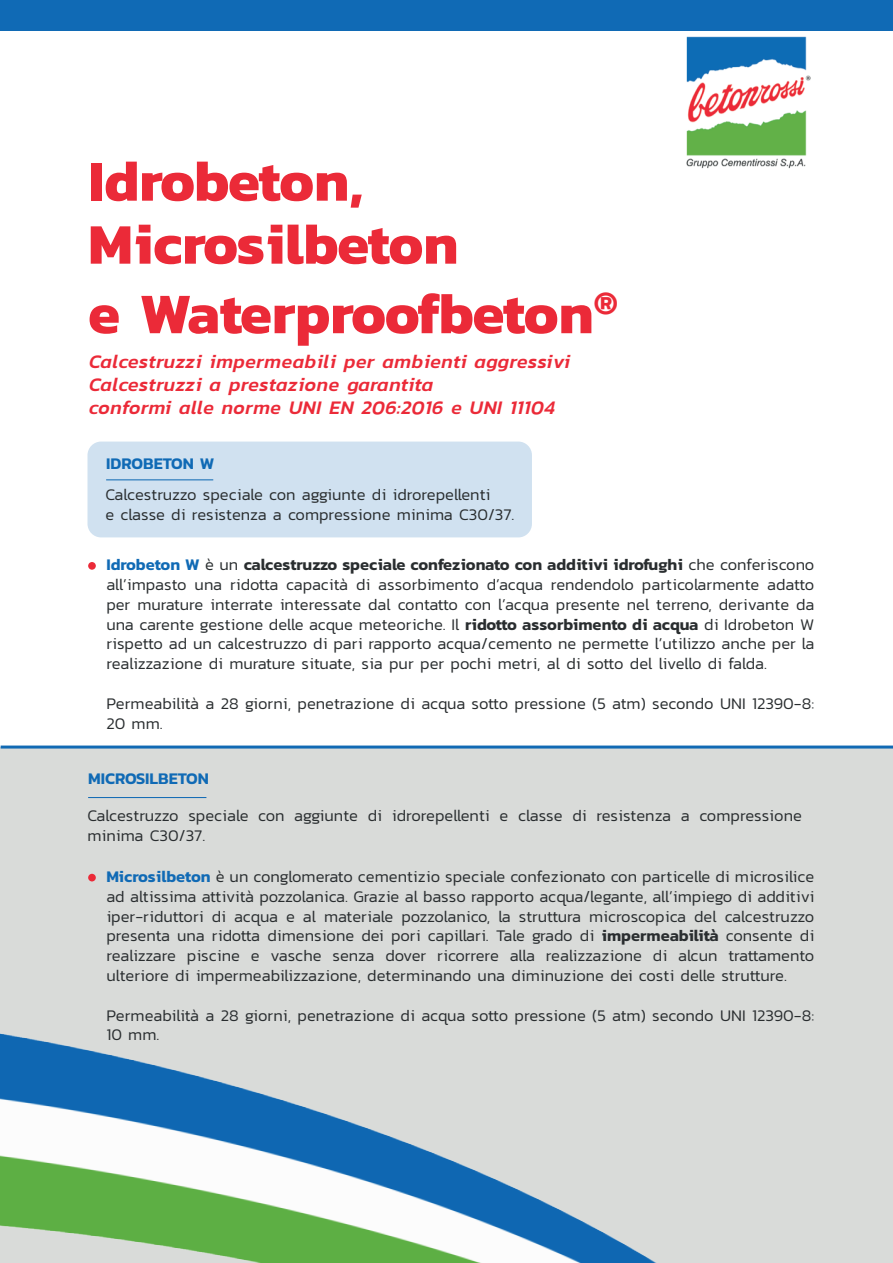
<style>
.page{position:relative;width:893px;height:1263px;background:#fff}
.page>*{position:absolute;margin:0;border:0;box-sizing:border-box;transform-origin:0 0}
.t1{font:700 57.9px/63px "Kanit";letter-spacing:-.02em;color:#eb2a38}
.t2{font:italic 500 19.5px/23.4px "Kanit";letter-spacing:.025em;color:#eb2a38}
.t3{font:300 16.5px/19.8px "Kanit";color:#292d2f}
.t4{font:600 16.5px "Kanit";color:#106ab5}
.s1{font-weight:600;color:#106ab5}
.s2{font-weight:600}
</style>
<div class="page">
<div style="left:87px;top:441px;width:445px;height:96px;background:#d0e1f0;border-radius:14px"></div>
<div style="left:0;top:748px;width:893px;height:515px;background:#d9dbd9"></div>
<hr style="left:1px;top:745px;width:892px;height:3px;background:#116ab4">
<img style="left:0;top:1033px;width:657px;height:230px">
<img style="left:686px;top:36px;width:125px;height:133px">
<div style="left:0;top:0;width:893px;height:31px;background:#106ab5"></div>
<div style="left:88px;top:562px;width:8px;height:8px;background:#eb2a38;border-radius:50%"></div>
<div style="left:88px;top:874px;width:8px;height:7px;background:#eb2a38;border-radius:50%"></div>
<hr style="left:88px;top:797px;width:118px;height:1px;background:#116ab4">
<hr style="left:106px;top:479px;width:107px;height:1px;background:#116ab4">
<h1 class="t1" style="left:88px;top:148px;width:372px">Idrobeton,<br>Microsilbeton</h1>
<h1 class="t1" style="left:88px;top:280px;width:531px">e Waterproofbeton<sup>®</sup></h1>
<p class="t2" style="left:89px;top:349px;width:483px">Calcestruzzi impermeabili per ambienti aggressivi<br>Calcestruzzi a prestazione garantita<br>conformi alle norme UNI EN 206:2016 e UNI 11104</p>
<p class="t4" style="left:106px;top:451px;width:110px">IDROBETON W</p>
<p class="t3" style="left:105px;top:485px;width:410px">Calcestruzzo speciale con aggiunte di idrorepellenti<br>e classe di resistenza a compressione minima C30/37.</p>
<p class="t3" style="left:106px;top:554px;width:709px;text-align:justify"><span class="s1">Idrobeton W</span> è un <span class="s2">calcestruzzo speciale confezionato con additivi idrofughi</span> che conferiscono all’impasto una ridotta capacità di assorbimento d’acqua rendendolo particolarmente adatto per murature interrate interessate dal contatto con l’acqua presente nel terreno, derivante da una carente gestione delle acque meteoriche. Il <span class="s2">ridotto assorbimento di acqua</span> di Idrobeton W rispetto ad un calcestruzzo di pari rapporto acqua/cemento ne permette l’utilizzo anche per la realizzazione di murature situate, sia pur per pochi metri, al di sotto del livello di falda.</p>
<p class="t3" style="left:106px;top:693px;width:709px">Permeabilità a 28 giorni, penetrazione di acqua sotto pressione (5 atm) secondo UNI 12390-8:<br>20 mm.</p>
<p class="t4" style="left:88px;top:766px;width:122px">MICROSILBETON</p>
<p class="t3" style="left:87px;top:805px;width:716px">Calcestruzzo speciale con aggiunte di idrorepellenti e classe di resistenza a compressione minima C30/37.</p>
<p class="t3" style="left:106px;top:866px;width:709px;text-align:justify"><span class="s1">Microsilbeton</span> è un conglomerato cementizio speciale confezionato con particelle di microsilice ad altissima attività pozzolanica. Grazie al basso rapporto acqua/legante, all’impiego di additivi iper-riduttori di acqua e al materiale pozzolanico, la struttura microscopica del calcestruzzo presenta una ridotta dimensione dei pori capillari. Tale grado di <span class="s2">impermeabilità</span> consente di realizzare piscine e vasche senza dover ricorrere alla realizzazione di alcun trattamento ulteriore di impermeabilizzazione, determinando una diminuzione dei costi delle strutture.</p>
<p class="t3" style="left:106px;top:1005px;width:709px">Permeabilità a 28 giorni, penetrazione di acqua sotto pressione (5 atm) secondo UNI 12390-8:<br>10 mm.</p>
</div>
